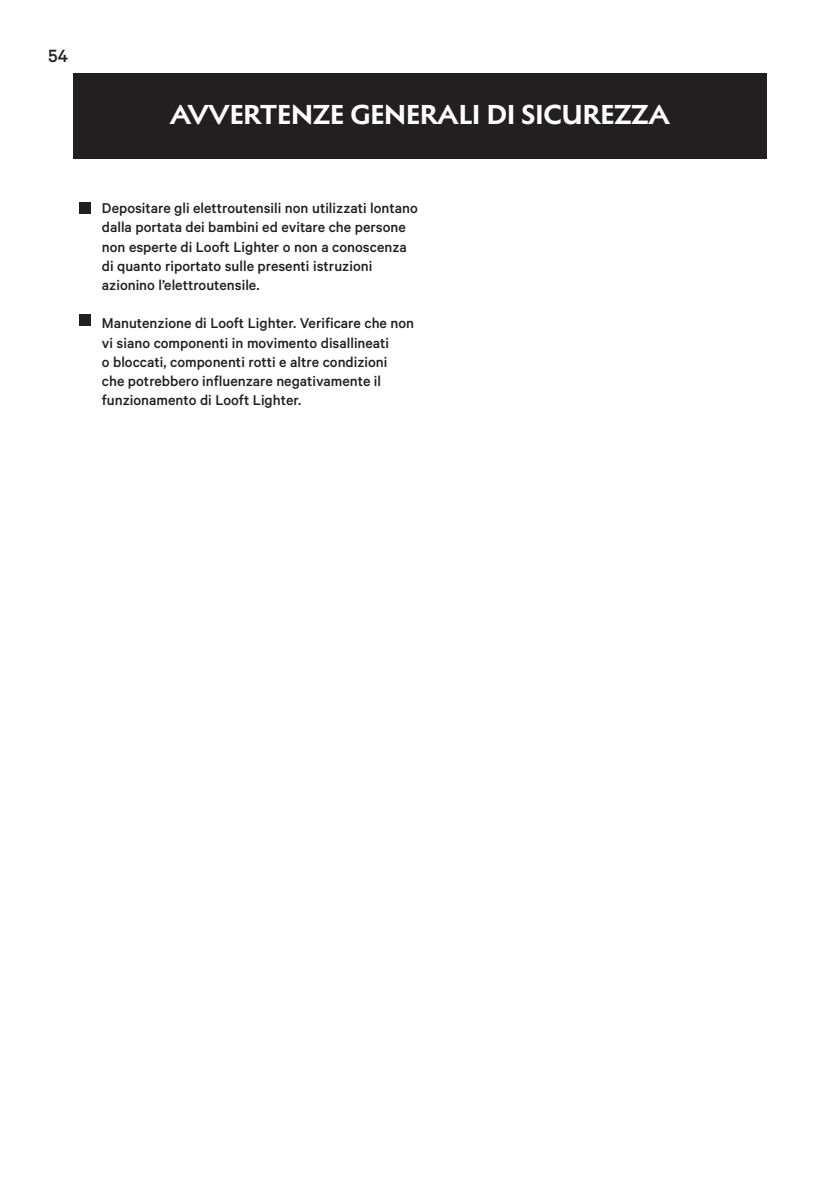
<style>
.page{position:relative;width:840px;height:1191px;background:#fff}
.page>*{position:absolute;margin:0;border:0;box-sizing:border-box;transform-origin:0 0}
.t1{font:700 28px "Melanzane";color:#fff}
.t2{font:500 20px "Calibre";color:#231f20}
.t3{font:500 16px/19.2px "Calibre";color:#231f20}
</style>
<div class="page">
<div style="left:73px;top:73px;width:693px;height:85px;background:#231f20"></div>
<div style="left:79px;top:203px;width:11px;height:11px;background:#231f20"></div>
<div style="left:79px;top:315px;width:11px;height:11px;background:#231f20"></div>
<p class="t2" style="left:48px;top:44px;width:21px">54</p>
<p class="t1" style="left:170px;top:92px;width:501px">AVVERTENZE GENERALI DI SICUREZZA</p>
<p class="t3" style="left:102px;top:198px;width:317px">Depositare gli elettroutensili non utilizzati lontano dalla portata dei bambini ed evitare che persone non esperte di Looft Lighter o non a conoscenza di quanto riportato sulle presenti istruzioni azionino l’elettroutensile.</p>
<p class="t3" style="left:102px;top:313px;width:313px">Manutenzione di Looft Lighter. Verificare che non vi siano componenti in movimento disallineati<br>o bloccati, componenti rotti e altre condizioni<br>che potrebbero influenzare negativamente il funzionamento di Looft Lighter.</p>
</div>
